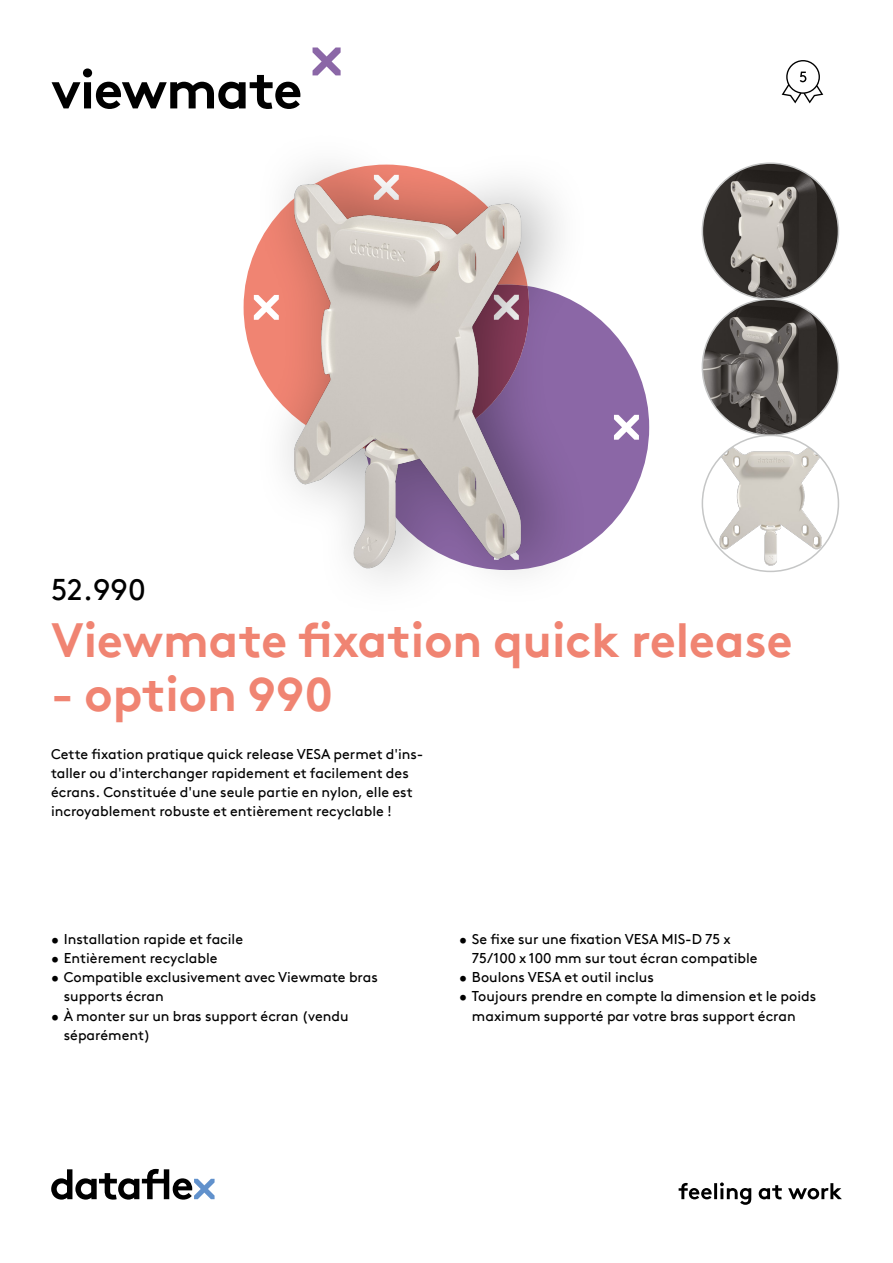
<style>
.page{position:relative;width:893px;height:1263px;background:#fff}
.page>*{position:absolute;margin:0;border:0;box-sizing:border-box;transform-origin:0 0}
.hoofdstuk{font:700 54px "Brown Pro TT";letter-spacing:-.02em;color:#000}
.productnaam{font:700 48px "Brown Pro TT";color:#f08472}
.productnummer{font:30px "Brown Pro TT";color:#000}
.omschrijving{font:14.25px/19.2px "Brown Pro TT";color:#000}
</style>
<div class="page">
<svg style="left:641px;top:380px;width:8px;height:95px"></svg>
<svg style="left:51px;top:1169px;width:164px;height:30px"></svg>
<svg style="left:679px;top:1182px;width:163px;height:23px"></svg>
<svg style="left:313px;top:47px;width:28px;height:28px"></svg>
<img style="left:702px;top:163px;width:136px;height:136px;border-radius:68px">
<img style="left:702px;top:299px;width:136px;height:136px;border-radius:68px">
<img style="left:702px;top:435px;width:136px;height:136px;border-radius:68px">
<img style="left:243px;top:164px;width:398px;height:416px">
<svg style="left:782px;top:60px;width:41px;height:43px"></svg>
<p class="hoofdstuk" style="left:51px;top:46px;width:253px">viewmate</p>
<p class="productnummer" style="left:51px;top:566px;width:96px">52.990</p>
<p class="productnaam" style="left:51px;top:601px;width:743px">Viewmate fixation quick release</p>
<p class="productnaam" style="left:51px;top:655px;width:284px">- option 990</p>
<p class="omschrijving" style="left:51px;top:743px;width:374px">Cette fixation pratique quick release VESA permet d'ins&shy;taller ou d'interchanger rapidement et facilement des écrans. Constituée d'une seule partie en nylon, elle est incroyablement robuste et entièrement recyclable !</p>
<p class="omschrijving" style="left:51px;top:928px;width:194px">• Installation rapide et facile</p>
<p class="omschrijving" style="left:51px;top:947px;width:168px">• Entièrement recyclable</p>
<p class="omschrijving" style="left:64px;top:966px;width:316px;text-indent:-13px">• Compatible exclusivement avec Viewmate bras supports écran</p>
<p class="omschrijving" style="left:64px;top:1005px;width:286px;text-indent:-13px">• À monter sur un bras support écran (vendu séparément)</p>
<p class="omschrijving" style="left:472px;top:928px;width:287px;text-indent:-13px">• Se fixe sur une fixation VESA MIS-D 75 x<br>75/100 x 100 mm sur tout écran compatible</p>
<p class="omschrijving" style="left:459px;top:966px;width:196px">• Boulons VESA et outil inclus</p>
<p class="omschrijving" style="left:459px;top:986px;width:359px;text-align:center">• Toujours prendre en compte la dimension et le poids maximum supporté par votre bras support écran</p>
</div>
